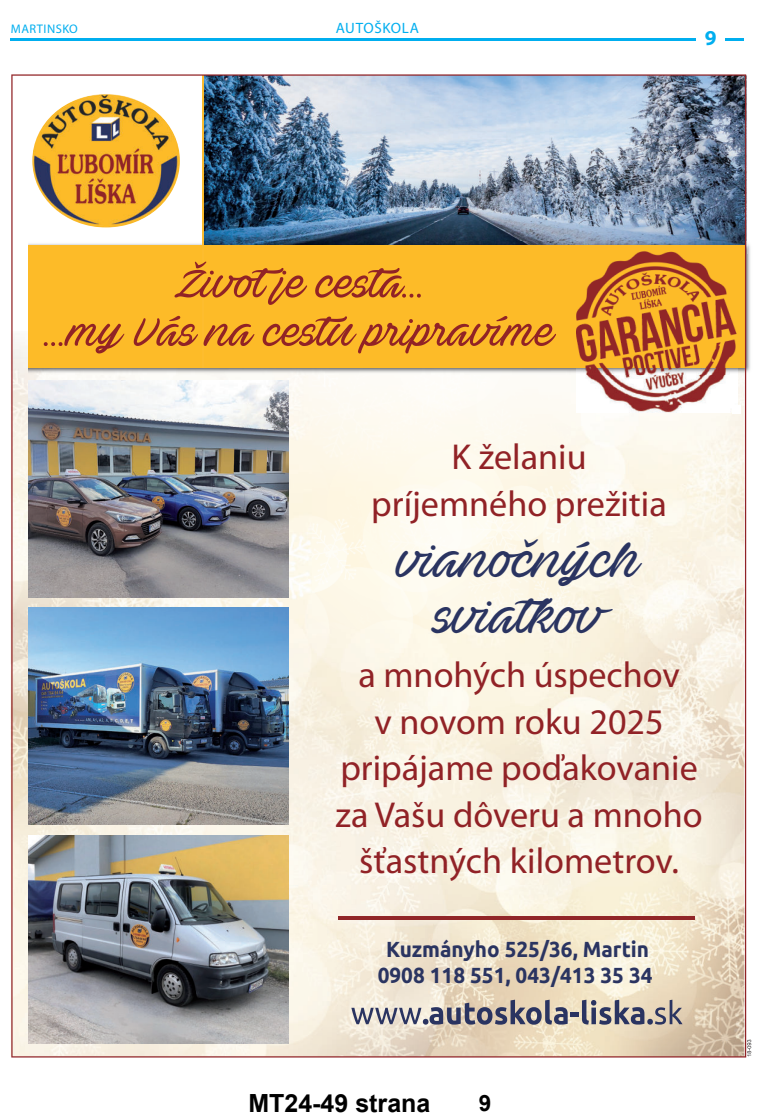
<style>
.page{position:relative;width:762px;height:1113px;background:#fff}
.page>*{position:absolute;margin:0;border:0;box-sizing:border-box;transform-origin:0 0}
.t1{font:46.25px/56.2px "Ave Betwan PERSONALUSEONLY";color:#2a3461;text-align:center}
.t2{font:36.12px/46.5px "Mini Pro";color:#912226;text-align:center}
.t3{font:700 25px "Arial";color:#000}
.t4{font:700 22.5px "Arial";color:#000}
.t5{font:700 21.88px/26.1px "Ubuntu";color:#2a3461;text-align:center;scale:.95 1}
.t6{font:700 21.25px "Myriad Pro";color:#00aeef}
.t7{font:15px "Myriad Pro";letter-spacing:.035em;color:#00aeef}
.t8{font:12.5px "Myriad Pro";letter-spacing:.04em;color:#00aeef}
</style>
<div class="page">
<hr style="left:11px;top:38px;width:733px;height:3px;background:#00aeef">
<div style="left:696px;top:29px;width:29px;height:18px;background:#fff"></div>
<svg style="left:747px;top:1039px;width:4px;height:17px"></svg>
<img style="left:746px;top:241px;width:4px;height:134px">
<img style="left:11px;top:74px;width:735px;height:983px">
<img style="left:577px;top:251px;width:160px;height:161px">
<div style="left:732px;top:405px;width:8px;height:9px;background:#fff"></div>
<p class="t8" style="left:11px;top:22px;width:69px">MARTINSKO</p>
<p class="t7" style="left:336px;top:20px;width:85px">AUTOŠKOLA</p>
<p class="t6" style="left:705px;top:25px;width:13px">9</p>
<p class="t2" style="left:371px;top:437px;width:297px">K želaniu príjemného prežitia</p>
<p class="t1" style="left:398px;top:534px;width:244px">vianočných sviatkov</p>
<p class="t2" style="left:335px;top:655px;width:368px">a mnohých úspechov<br>v novom roku 2025 pripájame poďakovanie za Vašu dôveru a mnoho šťastných kilometrov.</p>
<p class="t5" style="left:378px;top:937px;width:291px">Kuzmányho 525/36, Martin<br>0908 118 551, 043/413 35 34</p>
<p class="t3" style="left:248px;top:1088px;width:183px">MT24-49 strana</p>
<p class="t4" style="left:479px;top:1090px;width:14px">9</p>
</div>
